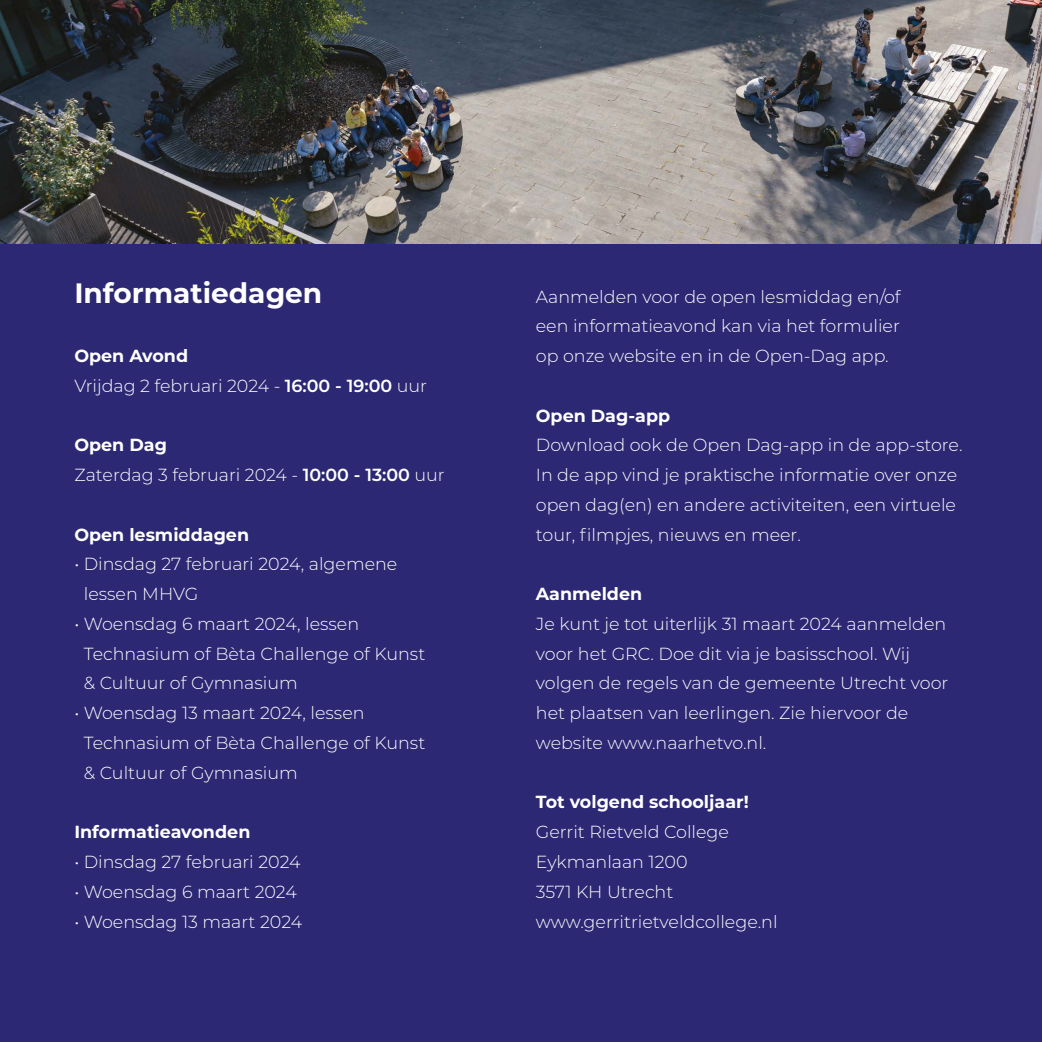
<style>
.page{position:relative;width:1042px;height:1042px;background:#2c2874}
.page>*{position:absolute;margin:0;border:0;box-sizing:border-box;transform-origin:0 0}
.t1{font:700 28px "Montserrat";color:#fff}
.t2{font:300 17.5px/29.8px "Montserrat";color:#fff}
.t3{font:700 17.5px "Montserrat";color:#fff}
.s1{font-weight:700}
.s2{font-weight:600}
</style>
<div class="page">
<img style="left:0;top:0;width:1042px;height:243px">
<h1 class="t1" style="left:74px;top:272px;width:249px">Informatiedagen</h1>
<p class="t2" style="left:74px;top:340px;width:354px"><span class="s1">Open Avond<br></span>Vrijdag 2 februari 2024 - <span class="s2">16:00 - 19:00</span> uur</p>
<p class="t2" style="left:74px;top:430px;width:372px"><span class="s1">Open Dag<br></span>Zaterdag 3 februari 2024 - <span class="s2">10:00 - 13:00</span> uur</p>
<p class="t3" style="left:74px;top:522px;width:176px">Open lesmiddagen</p>
<p class="t2" style="left:84px;top:549px;width:315px;text-indent:-9px">• Dinsdag 27 februari 2024, algemene lessen MHVG</p>
<p class="t2" style="left:84px;top:608px;width:343px;text-indent:-9px">• Woensdag 6 maart 2024, lessen<br>Technasium of Bèta Challenge of Kunst &amp; Cultuur of Gymnasium</p>
<p class="t2" style="left:84px;top:697px;width:343px;text-indent:-9px">• Woensdag 13 maart 2024, lessen<br>Technasium of Bèta Challenge of Kunst &amp; Cultuur of Gymnasium</p>
<p class="t3" style="left:74px;top:819px;width:177px">Informatieavonden</p>
<p class="t2" style="left:74px;top:846px;width:228px">• Dinsdag 27 februari 2024</p>
<p class="t2" style="left:74px;top:876px;width:224px">• Woensdag 6 maart 2024</p>
<p class="t2" style="left:74px;top:906px;width:229px">• Woensdag 13 maart 2024</p>
<p class="t2" style="left:536px;top:281px;width:366px;text-align:justify">Aanmelden voor de open lesmiddag en/of een informatieavond kan via het formulier op onze website en in de Open-Dag app.</p>
<p class="t3" style="left:536px;top:403px;width:136px">Open Dag-app</p>
<p class="t2" style="left:536px;top:430px;width:428px">Download ook de Open Dag-app in de app-store.<br>In de app vind je praktische informatie over onze open dag(en) en andere activiteiten, een virtuele tour, filmpjes, nieuws en meer.</p>
<p class="t3" style="left:536px;top:581px;width:108px">Aanmelden</p>
<p class="t2" style="left:536px;top:608px;width:414px">Je kunt je tot uiterlijk 31 maart 2024 aanmelden voor het GRC. Doe dit via je basisschool. Wij volgen de regels van de gemeente Utrecht voor het plaatsen van leerlingen. Zie hiervoor de website www.naarhetvo.nl.</p>
<p class="t3" style="left:536px;top:789px;width:214px">Tot volgend schooljaar!</p>
<p class="t2" style="left:536px;top:816px;width:243px">Gerrit Rietveld College<br>Eykmanlaan 1200<br>3571 KH Utrecht www.gerritrietveldcollege.nl</p>
</div>
